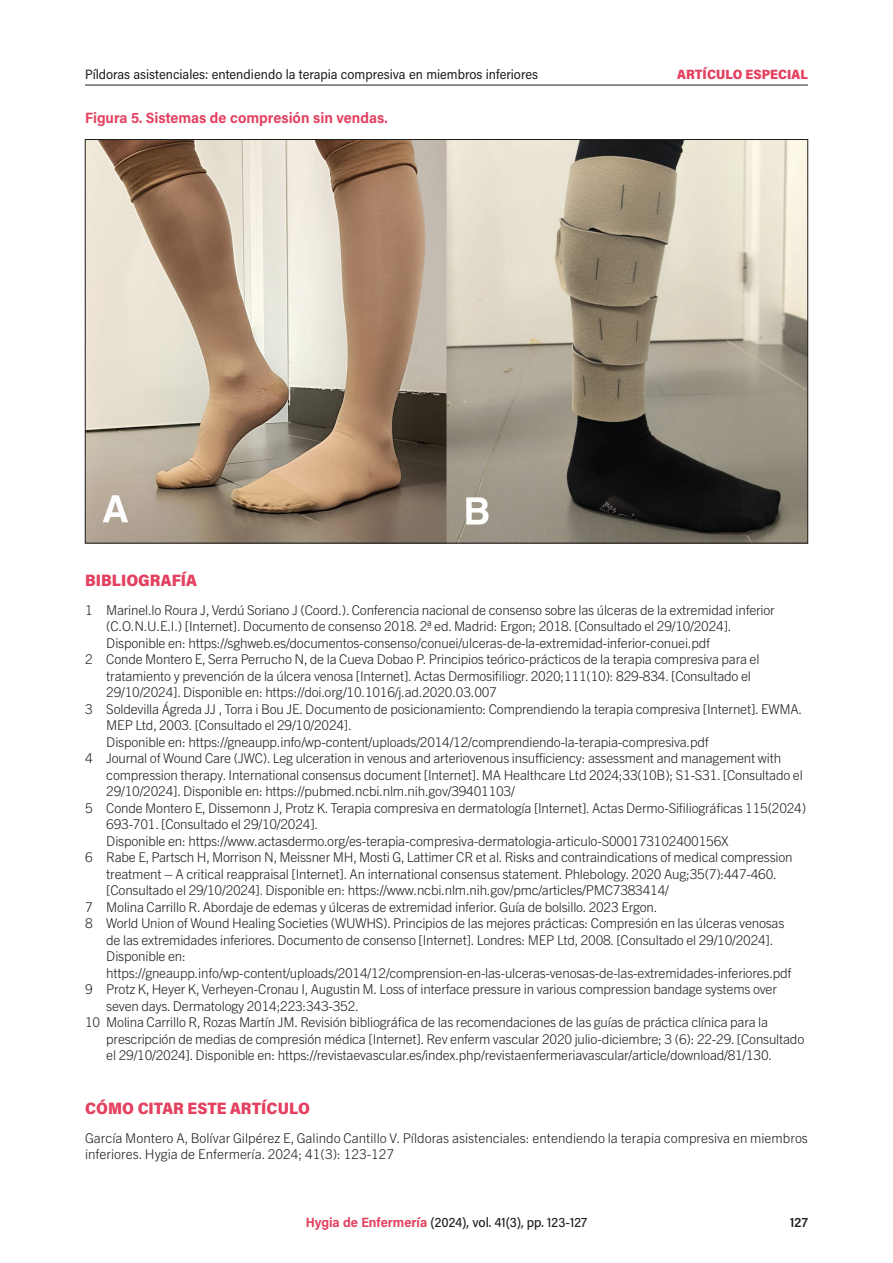
<style>
.page{position:relative;width:893px;height:1263px;background:#fff}
.page>*{position:absolute;margin:0;border:0;box-sizing:border-box;transform-origin:0 0}
.t1{font:900 16.5px "Acumin Pro Semi Cond";color:#e3415f}
.t2{font:700 15px "Acumin Pro Semi Cond";color:#e3415f}
.t3{font:300 13.5px/16.5px "Trade Gothic Next LT Pro";letter-spacing:-.015em;color:#1d1d1b}
.t4{font:13.5px "Acumin Pro Semi Cond";color:#1d1d1b}
.t5{font:500 13.5px "Acumin Pro Semi Cond";color:#1d1d1b}
.t6{font:900 13.5px "Acumin Pro Semi Cond";letter-spacing:.005em;color:#e3415f}
.t7{font:600 13.5px "Acumin Pro Semi Cond";color:#1d1d1b}
.s1{font-weight:700;color:#e3415f}
</style>
<div class="page">
<hr style="left:85px;top:85px;width:723px;height:1px;background:#1d1d1b">
<img style="left:87px;top:141px;width:719px;height:400px">
<p class="t4" style="left:85px;top:65px;width:455px">Píldoras asistenciales: entendiendo la terapia compresiva en miembros inferiores</p>
<p class="t6" style="left:677px;top:65px;width:132px">ARTÍCULO ESPECIAL</p>
<p class="t2" style="left:85px;top:107px;width:304px">Figura 5. Sistemas de compresión sin vendas.</p>
<p class="t1" style="left:85px;top:569px;width:114px">BIBLIOGRAFÍA</p>
<p class="t3" style="left:85px;top:601px;width:691px">1 Marinel.lo Roura J, Verdú Soriano J (Coord.). Conferencia nacional de consenso sobre las úlceras de la extremidad inferior</p>
<p class="t3" style="left:106px;top:617px;width:627px">(C.O.N.U.E.I.) [Internet]. Documento de consenso 2018. 2ª ed. Madrid: Ergon; 2018. [Consultado el 29/10/2024].</p>
<p class="t3" style="left:106px;top:634px;width:605px">Disponible en: https://sghweb.es/documentos-consenso/conuei/ulceras-de-la-extremidad-inferior-conuei.pdf</p>
<p class="t3" style="left:85px;top:650px;width:676px">2 Conde Montero E, Serra Perrucho N, de la Cueva Dobao P. Principios teórico-prácticos de la terapia compresiva para el</p>
<p class="t3" style="left:106px;top:667px;width:646px">tratamiento y prevención de la úlcera venosa [Internet]. Actas Dermosifiliogr. 2020;111(10): 829-834. [Consultado el</p>
<p class="t3" style="left:106px;top:683px;width:392px">29/10/2024]. Disponible en: https://doi.org/10.1016/j.ad.2020.03.007</p>
<p class="t3" style="left:85px;top:700px;width:719px">3 Soldevilla Ágreda JJ , Torra i Bou JE. Documento de posicionamiento: Comprendiendo la terapia compresiva [Internet]. EWMA.</p>
<p class="t3" style="left:106px;top:716px;width:247px">MEP Ltd, 2003. [Consultado el 29/10/2024].</p>
<p class="t3" style="left:106px;top:733px;width:604px">Disponible en: https://gneaupp.info/wp-content/uploads/2014/12/comprendiendo-la-terapia-compresiva.pdf</p>
<p class="t3" style="left:85px;top:749px;width:698px">4 Journal of Wound Care (JWC). Leg ulceration in venous and arteriovenous insufficiency: assessment and management with</p>
<p class="t3" style="left:106px;top:766px;width:698px">compression therapy. International consensus document [Internet]. MA Healthcare Ltd 2024;33(10B); S1-S31. [Consultado el</p>
<p class="t3" style="left:106px;top:782px;width:410px">29/10/2024]. Disponible en: https://pubmed.ncbi.nlm.nih.gov/39401103/</p>
<p class="t3" style="left:85px;top:799px;width:723px">5 Conde Montero E, Dissemonn J, Protz K. Terapia compresiva en dermatología [Internet]. Actas Dermo-Sifiliográficas 115(2024)</p>
<p class="t3" style="left:106px;top:815px;width:214px">693-701. [Consultado el 29/10/2024].</p>
<p class="t3" style="left:106px;top:832px;width:624px">Disponible en: https://www.actasdermo.org/es-terapia-compresiva-dermatologia-articulo-S000173102400156X</p>
<p class="t3" style="left:85px;top:848px;width:709px">6 Rabe E, Partsch H, Morrison N, Meissner MH, Mosti G, Lattimer CR et al. Risks and contraindications of medical compression</p>
<p class="t3" style="left:106px;top:865px;width:672px">treatment – A critical reappraisal [Internet]. An international consensus statement. Phlebology. 2020 Aug;35(7):447-460.</p>
<p class="t3" style="left:106px;top:881px;width:564px">[Consultado el 29/10/2024]. Disponible en: https://www.ncbi.nlm.nih.gov/pmc/articles/PMC7383414/</p>
<p class="t3" style="left:85px;top:898px;width:574px">7 Molina Carrillo R. Abordaje de edemas y úlceras de extremidad inferior. Guía de bolsillo. 2023 Ergon.</p>
<p class="t3" style="left:85px;top:914px;width:701px">8 World Union of Wound Healing Societies (WUWHS). Principios de las mejores prácticas: Compresión en las úlceras venosas</p>
<p class="t3" style="left:106px;top:931px;width:669px">de las extremidades inferiores. Documento de consenso [Internet]. Londres: MEP Ltd, 2008. [Consultado el 29/10/2024].</p>
<p class="t3" style="left:106px;top:947px;width:81px">Disponible en:</p>
<p class="t3" style="left:106px;top:964px;width:687px">https://gneaupp.info/wp-content/uploads/2014/12/comprension-en-las-ulceras-venosas-de-las-extremidades-inferiores.pdf</p>
<p class="t3" style="left:85px;top:980px;width:693px">9 Protz K, Heyer K, Verheyen-Cronau I, Augustin M. Loss of interface pressure in various compression bandage systems over</p>
<p class="t3" style="left:106px;top:997px;width:254px">seven days. Dermatology 2014;223:343-352.</p>
<p class="t3" style="left:85px;top:1013px;width:685px">10 Molina Carrillo R, Rozas Martín JM. Revisión bibliográfica de las recomendaciones de las guías de práctica clínica para la</p>
<p class="t3" style="left:106px;top:1030px;width:699px">prescripción de medias de compresión médica [Internet]. Rev enferm vascular 2020 julio-diciembre; 3 (6): 22-29. [Consultado</p>
<p class="t3" style="left:106px;top:1046px;width:667px">el 29/10/2024]. Disponible en: https://revistaevascular.es/index.php/revistaenfermeriavascular/article/download/81/130.</p>
<p class="t1" style="left:85px;top:1097px;width:226px">CÓMO CITAR ESTE ARTÍCULO</p>
<p class="t3" style="left:85px;top:1129px;width:724px">García Montero A, Bolívar Gilpérez E, Galindo Cantillo V. Píldoras asistenciales: entendiendo la terapia compresiva en miembros inferiores. Hygia de Enfermería. 2024; 41(3): 123-127</p>
<p class="t5" style="left:306px;top:1213px;width:283px"><span class="s1">Hygia de Enfermería</span> (2024), vol. 41(3), pp. 123-127</p>
<p class="t7" style="left:790px;top:1213px;width:19px">127</p>
</div>
